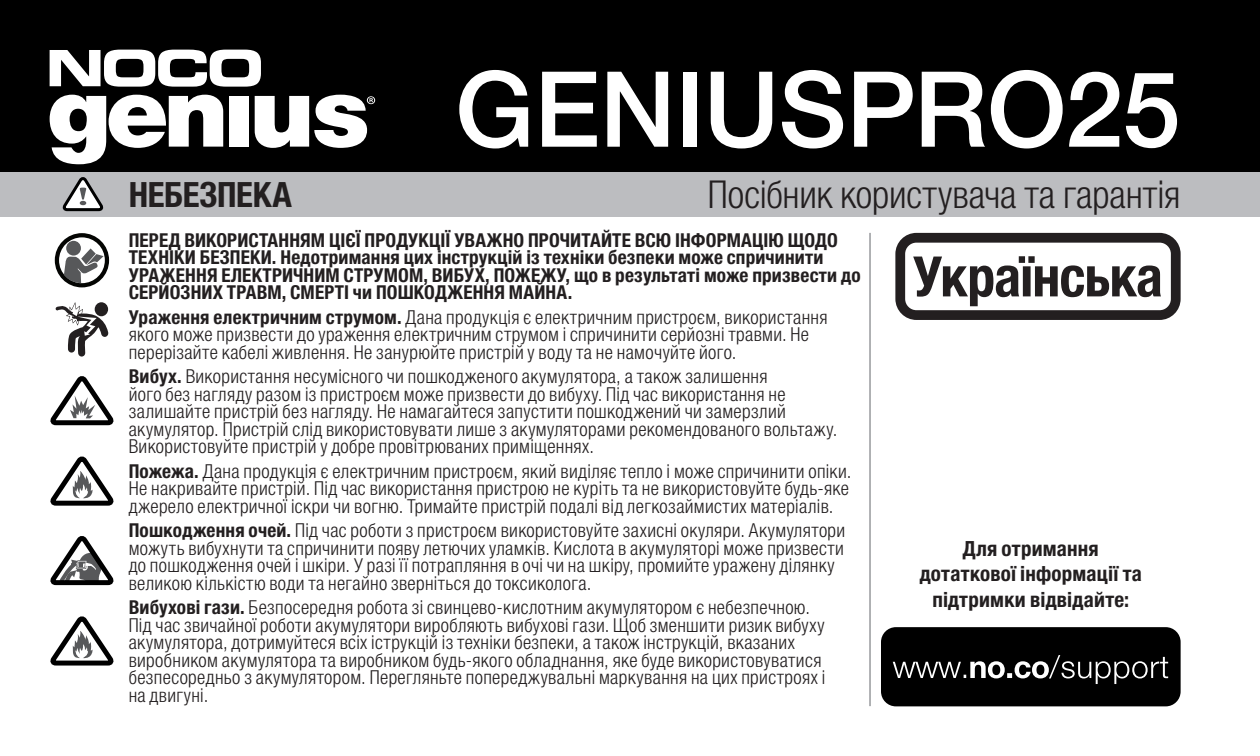
<style>
.page{position:relative;width:1260px;height:756px;background:#fff}
.page>*{position:absolute;margin:0;border:0;box-sizing:border-box;transform-origin:0 0}
.t1{font:500 105px "Helvetica Neue LT Std";letter-spacing:-.005em;color:#fff}
.t2{font:700 condensed 56px "Helvetica Neue LTW1 G";letter-spacing:-.02em;color:#231f20}
.t3{font:300 condensed 38.5px "Helvetica Neue LTW1 G";letter-spacing:-.005em;color:#231f20}
.t4{font:700 condensed 35px "Helvetica Neue LTW1 G";letter-spacing:-.01em;color:#231f20}
.t5{font:700 condensed 21px/25.2px "Helvetica Neue LTW1 G";letter-spacing:.01em;color:#231f20;text-align:center}
.t6{font:300 condensed 19.25px/17.5px "Helvetica Neue LTW1 G";letter-spacing:.02em;color:#231f20}
.t7{font:700 condensed 19.25px/17.5px "Helvetica Neue LTW1 G";letter-spacing:.01em;color:#231f20}
.s1{font-weight:700}
</style>
<div class="page">
<div style="left:0;top:172px;width:1260px;height:44px;background:#bcbdc0"></div>
<div style="left:0;top:0;width:1260px;height:172px;background:#000"></div>
<svg style="left:50px;top:95px;width:173px;height:69px"></svg>
<div style="left:229px;top:96px;width:20px;height:51px;background:#fff"></div>
<svg style="left:50px;top:50px;width:211px;height:37px"></svg>
<svg style="left:255px;top:95px;width:120px;height:53px"></svg>
<svg style="left:50px;top:616px;width:64px;height:50px"></svg>
<svg style="left:50px;top:456px;width:64px;height:50px"></svg>
<svg style="left:50px;top:536px;width:64px;height:50px"></svg>
<svg style="left:50px;top:376px;width:64px;height:50px"></svg>
<div style="left:55px;top:233px;width:54px;height:54px;background:#040503;border-radius:50%"></div>
<svg style="left:59px;top:237px;width:46px;height:46px"></svg>
<div style="left:66px;top:241px;width:15px;height:15px;background:#57585a;border-radius:50%"></div>
<svg style="left:64px;top:248px;width:40px;height:35px"></svg>
<svg style="left:55px;top:302px;width:54px;height:55px"></svg>
<svg style="left:59px;top:176px;width:45px;height:37px"></svg>
<div style="left:881px;top:627px;width:300px;height:79px;background:#000;border-radius:15px"></div>
<svg style="left:893px;top:655px;width:275px;height:29px"></svg>
<hr style="left:869px;top:233px;width:2px;height:473px;background:#a6a8ab">
<svg style="left:895px;top:233px;width:286px;height:87px"></svg>
<h1 class="t1" style="left:455px;top:47px;width:727px">GENIUSPRO25</h1>
<p class="t4" style="left:129px;top:173px;width:165px">НЕБЕЗПЕКА</p>
<p class="t3" style="left:708px;top:172px;width:474px">Посібник користувача та гарантія</p>
<p class="t7" style="left:129px;top:231px;width:733px">ПЕРЕД ВИКОРИСТАННЯМ ЦІЄЇ ПРОДУКЦІЇ УВАЖНО ПРОЧИТАЙТЕ ВСЮ ІНФОРМАЦІЮ ЩОДО ТЕХНІКИ БЕЗПЕКИ. Недотримання цих інструкцій із техніки безпеки може спричинити УРАЖЕННЯ ЕЛЕКТРИЧНИМ СТРУМОМ, ВИБУХ, ПОЖЕЖУ, що в результаті може призвести до СЕРЙОЗНИХ ТРАВМ, СМЕРТІ чи ПОШКОДЖЕННЯ МАЙНА.</p>
<p class="t6" style="left:129px;top:308px;width:700px"><span class="s1">Ураження електричним струмом.</span> Дана продукція є електричним пристроєм, використання якого може призвести до ураження електричним струмом і спричинити серйозні травми. Не перерізайте кабелі живлення. Не занурюйте пристрій у воду та не намочуйте його.</p>
<p class="t6" style="left:129px;top:368px;width:710px"><span class="s1">Вибух.</span> Використання несумісного чи пошкодженого акумулятора, а також залишення<br>його без нагляду разом із пристроєм може призвести до вибуху. Під час використання не залишайте пристрій без нагляду. Не намагайтеся запустити пошкоджений чи замерзлий акумулятор. Пристрій слід використовувати лише з акумуляторами рекомендованого вольтажу.<br>Використовуйте пристрій у добре провітрюваних приміщеннях.</p>
<p class="t6" style="left:129px;top:462px;width:724px"><span class="s1">Пожежа.</span> Дана продукція є електричним пристроєм, який виділяє тепло і може спричинити опіки.<br>Не накривайте пристрій. Під час використання пристрою не куріть та не використовуйте будь-яке джерело електричної іскри чи вогню. Тримайте пристрій подалі від легкозаймистих матеріалів.</p>
<p class="t6" style="left:129px;top:522px;width:718px"><span class="s1">Пошкодження очей.</span> Під час роботи з пристроєм використовуйте захисні окуляри. Акумулятори можуть вибухнути та спричинити появу летючих уламків. Кислота в акумуляторі може призвести до пошкодження очей і шкіри. У разі її потрапляння в очі чи на шкіру, промийте уражену ділянку великою кількістю води та негайно зверніться до токсиколога.</p>
<p class="t6" style="left:129px;top:599px;width:698px"><span class="s1">Вибухові гази.</span> Безпосередня робота зі свинцево-кислотним акумулятором є небезпечною.<br>Під час звичайної роботи акумулятори виробляють вибухові гази. Щоб зменшити ризик вибуху акумулятора, дотримуйтеся всіх іструкцій із техніки безпеки, а також інструкцій, вказаних виробником акумулятора та виробником будь-якого обладнання, яке буде використовуватися безпесоредньо з акумулятором. Перегляньте попереджувальні маркування на цих пристроях і на двигуні.</p>
<p class="t2" style="left:913px;top:243px;width:251px">Українська</p>
<p class="t5" style="left:920px;top:536px;width:224px">Для отримання дотаткової інформації та підтримки відвідайте:</p>
</div>
